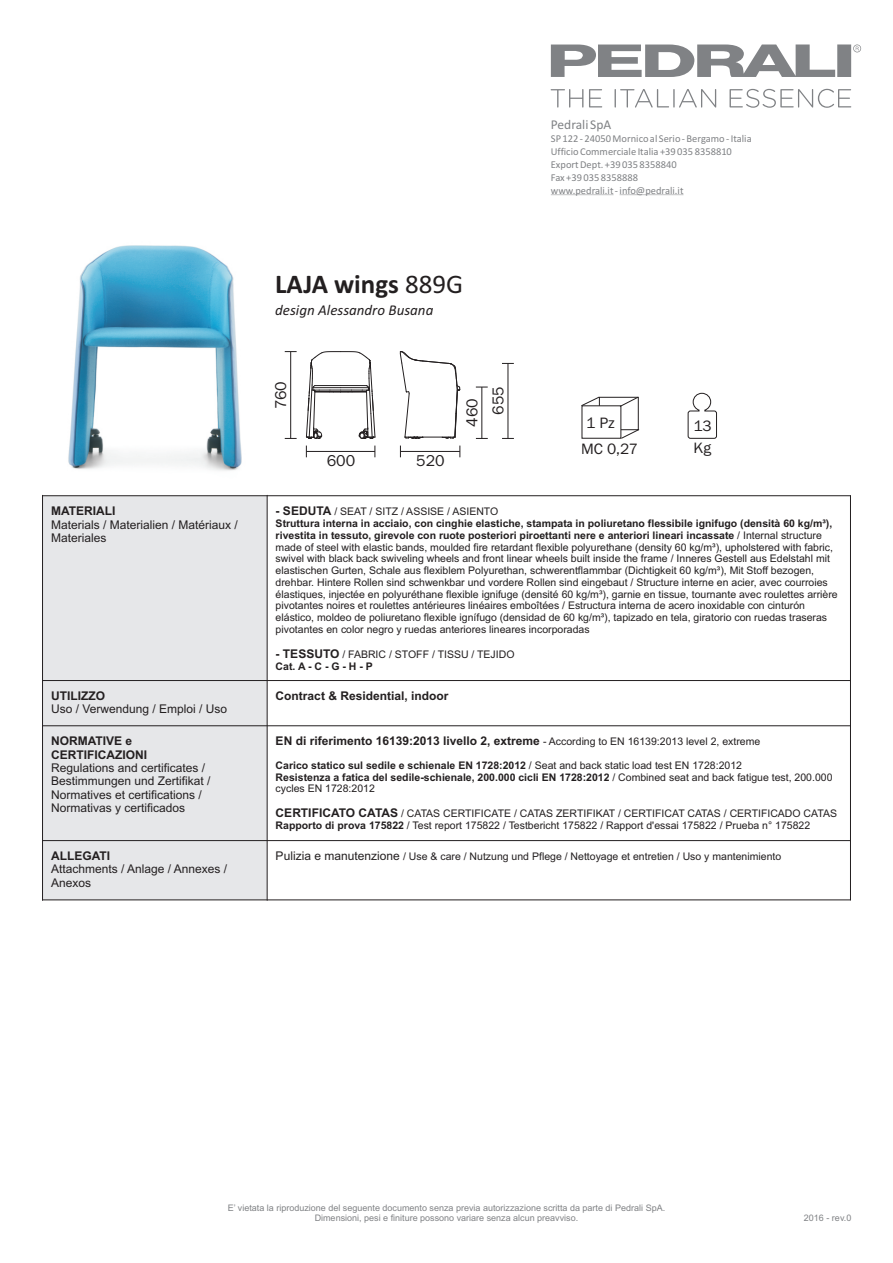
<style>
.page{position:relative;width:893px;height:1263px;background:#fff}
.page>*{position:absolute;margin:0;border:0;box-sizing:border-box;transform-origin:0 0}
.t1{font:700 27px "Calibri";color:#231f20}
.t2{font:16.2px/26.1px "Franklin Gothic";color:#231f20}
.t3{font:15.6px "Franklin Gothic";color:#231f20}
.t4{font:italic 15px "Calibri";color:#231f20}
.t5{font:13.5px "Calibri";color:#808285}
.t6{font:12px/13.4px "Arial";color:#231f20}
.t7{font:700 12px/13.4px "Arial";color:#231f20}
.t8{font:10.5px/11.7px "Arial";color:#231f20}
.t9{font:700 10.5px/11.7px "Arial";color:#231f20}
.t10{font:10.5px/12.8px "Calibri";color:#808285}
.t11{font:9px/10.1px "Arial";color:#808285;text-align:center}
.s1{font-weight:400}
.s2{font-weight:700;font-size:12px}
.s3{font-weight:700}
.s4{font-weight:400;font-size:10.5px}
.s5{font-size:12px}
</style>
<div class="page">
<img style="left:68px;top:245px;width:174px;height:226px">
<div style="left:43px;top:496px;width:224px;height:184px;background:#e6e7e9"></div>
<div style="left:43px;top:680px;width:224px;height:46px;background:#e6e7e9"></div>
<div style="left:43px;top:726px;width:224px;height:114px;background:#e6e7e9"></div>
<div style="left:43px;top:840px;width:224px;height:60px;background:#e6e7e9"></div>
<hr style="left:42px;top:495px;width:1px;height:405px;background:#231f20">
<hr style="left:267px;top:495px;width:1px;height:405px;background:#231f20">
<hr style="left:850px;top:495px;width:1px;height:405px;background:#231f20">
<hr style="left:42px;top:899px;width:809px;height:1px;background:#231f20">
<hr style="left:42px;top:840px;width:809px;height:1px;background:#231f20">
<hr style="left:42px;top:725px;width:809px;height:1px;background:#231f20">
<hr style="left:42px;top:680px;width:809px;height:1px;background:#231f20">
<hr style="left:42px;top:495px;width:809px;height:1px;background:#231f20">
<svg style="left:687px;top:392px;width:30px;height:47px"></svg>
<svg style="left:581px;top:396px;width:59px;height:43px"></svg>
<svg style="left:306px;top:351px;width:70px;height:88px"></svg>
<svg style="left:400px;top:351px;width:60px;height:88px"></svg>
<svg style="left:285px;top:438px;width:12px;height:1px"></svg>
<hr style="left:290px;top:352px;width:1px;height:86px;background:#231f20">
<hr style="left:306px;top:451px;width:69px;height:1px;background:#231f20">
<hr style="left:400px;top:451px;width:60px;height:1px;background:#231f20">
<svg style="left:476px;top:438px;width:12px;height:1px"></svg>
<hr style="left:482px;top:387px;width:1px;height:51px;background:#231f20">
<svg style="left:502px;top:438px;width:12px;height:1px"></svg>
<hr style="left:508px;top:363px;width:1px;height:75px;background:#231f20">
<svg style="left:285px;top:351px;width:12px;height:1px"></svg>
<hr style="left:551px;top:195px;width:62px;height:1px;background:#808285">
<hr style="left:620px;top:195px;width:63px;height:1px;background:#808285">
<svg style="left:551px;top:44px;width:310px;height:64px"></svg>
<p class="t5" style="left:551px;top:119px;width:62px">Pedrali SpA</p>
<p class="t10" style="left:551px;top:133px;width:202px">SP 122 - 24050 Mornico al Serio - Bergamo - Italia Ufficio Commerciale Italia +39 035 8358810<br>Export Dept. +39 035 8358840<br>Fax +39 035 8358888<br>www.pedrali.it - info@pedrali.it</p>
<h1 class="t1" style="left:275px;top:273px;width:189px">LAJA wings <span class="s1">889G</span></h1>
<h3 class="t4" style="left:275px;top:303px;width:160px">design Alessandro Busana</h3>
<h2 class="t2" style="left:269px;top:408px;width:29px;rotate:-90deg">760</h2>
<h2 class="t2" style="left:460px;top:415px;width:30px;text-indent:-12px;rotate:-90deg">460<br>655</h2>
<h3 class="t3" style="left:586px;top:417px;width:30px">1 Pz</h3>
<h3 class="t3" style="left:694px;top:420px;width:20px">13</h3>
<h2 class="t2" style="left:327px;top:449px;width:30px">600</h2>
<h2 class="t2" style="left:416px;top:449px;width:30px">520</h2>
<h3 class="t3" style="left:581px;top:443px;width:58px">MC 0,27</h3>
<h3 class="t3" style="left:693px;top:442px;width:19px">Kg</h3>
<p class="t7" style="left:51px;top:505px;width:66px">MATERIALI</p>
<p class="t6" style="left:51px;top:519px;width:188px">Materials / Materialien / Matériaux /<br>Materiales</p>
<p class="t8" style="left:276px;top:506px;width:564px"><span class="s2">- SEDUTA</span> / SEAT / SITZ / ASSISE / ASIENTO<br><span class="s3">Struttura interna in acciaio, con cinghie elastiche, stampata in poliuretano flessibile ignifugo (densità 60 kg/m³), rivestita in tessuto, girevole con ruote posteriori piroettanti nere e anteriori lineari incassate</span> / Internal structure made of steel with elastic bands, moulded fire retardant flexible polyurethane (density 60 kg/m³), upholstered with fabric, swivel with black back swiveling wheels and front linear wheels built inside the frame / Inneres Gestell aus Edelstahl mit elastischen Gurten, Schale aus flexiblem Polyurethan, schwerentflammbar (Dichtigkeit 60 kg/m³), Mit Stoff bezogen, drehbar. Hintere Rollen sind schwenkbar und vordere Rollen sind eingebaut / Structure interne en acier, avec courroies élastiques, injectée en polyuréthane flexible ignifuge (densité 60 kg/m³), garnie en tissue, tournante avec roulettes arrière pivotantes noires et roulettes antérieures linéaires emboîtées / Estructura interna de acero inoxidable con cinturón elástico, moldeo de poliuretano flexible ignífugo (densidad de 60 kg/m³), tapizado en tela, giratorio con ruedas traseras pivotantes en color negro y ruedas anteriores lineares incorporadas</p>
<p class="t8" style="left:276px;top:649px;width:240px"><span class="s2">- TESSUTO</span> / FABRIC / STOFF / TISSU / TEJIDO<br><span class="s3">Cat. A - C - G - H - P</span></p>
<p class="t7" style="left:51px;top:690px;width:55px">UTILIZZO</p>
<p class="t6" style="left:51px;top:703px;width:178px">Uso / Verwendung / Emploi / Uso</p>
<p class="t7" style="left:276px;top:690px;width:174px">Contract &amp; Residential, indoor</p>
<p class="t7" style="left:51px;top:735px;width:97px">NORMATIVE e<br>CERTIFICAZIONI</p>
<p class="t6" style="left:51px;top:762px;width:161px">Regulations and certificates /<br>Bestimmungen und Zertifikat /<br>Normatives et certifications /<br>Normativas y certificados</p>
<p class="t7" style="left:276px;top:735px;width:486px">EN di riferimento 16139:2013 livello 2, extreme <span class="s4">- According to EN 16139:2013 level 2, extreme</span></p>
<p class="t9" style="left:276px;top:760px;width:558px">Carico statico sul sedile e schienale EN 1728:2012 <span class="s1">/ Seat and back static load test EN 1728:2012<br></span>Resistenza a fatica del sedile-schienale, 200.000 cicli EN 1728:2012 <span class="s1">/ Combined seat and back fatigue test, 200.000 cycles EN 1728:2012</span></p>
<p class="t8" style="left:276px;top:808px;width:563px"><span class="s2">CERTIFICATO CATAS</span> / CATAS CERTIFICATE / CATAS ZERTIFIKAT / CERTIFICAT CATAS / CERTIFICADO CATAS<br><span class="s3">Rapporto di prova 175822</span> / Test report 175822 / Testbericht 175822 / Rapport d'essai 175822 / Prueba n° 175822</p>
<p class="t7" style="left:51px;top:850px;width:61px">ALLEGATI</p>
<p class="t6" style="left:51px;top:863px;width:178px">Attachments / Anlage / Annexes /<br>Anexos</p>
<p class="t8" style="left:276px;top:851px;width:507px"><span class="s5">Pulizia e manutenzione</span> / Use &amp; care / Nutzung und Pflege / Nettoyage et entretien / Uso y mantenimiento</p>
<p class="t11" style="left:228px;top:1203px;width:439px">E’ vietata la riproduzione del seguente documento senza previa autorizzazione scritta da parte di Pedrali SpA.<br>Dimensioni, pesi e finiture possono variare senza alcun preavviso.</p>
<p class="t11" style="left:804px;top:1213px;width:49px">2016 - rev.0</p>
</div>
